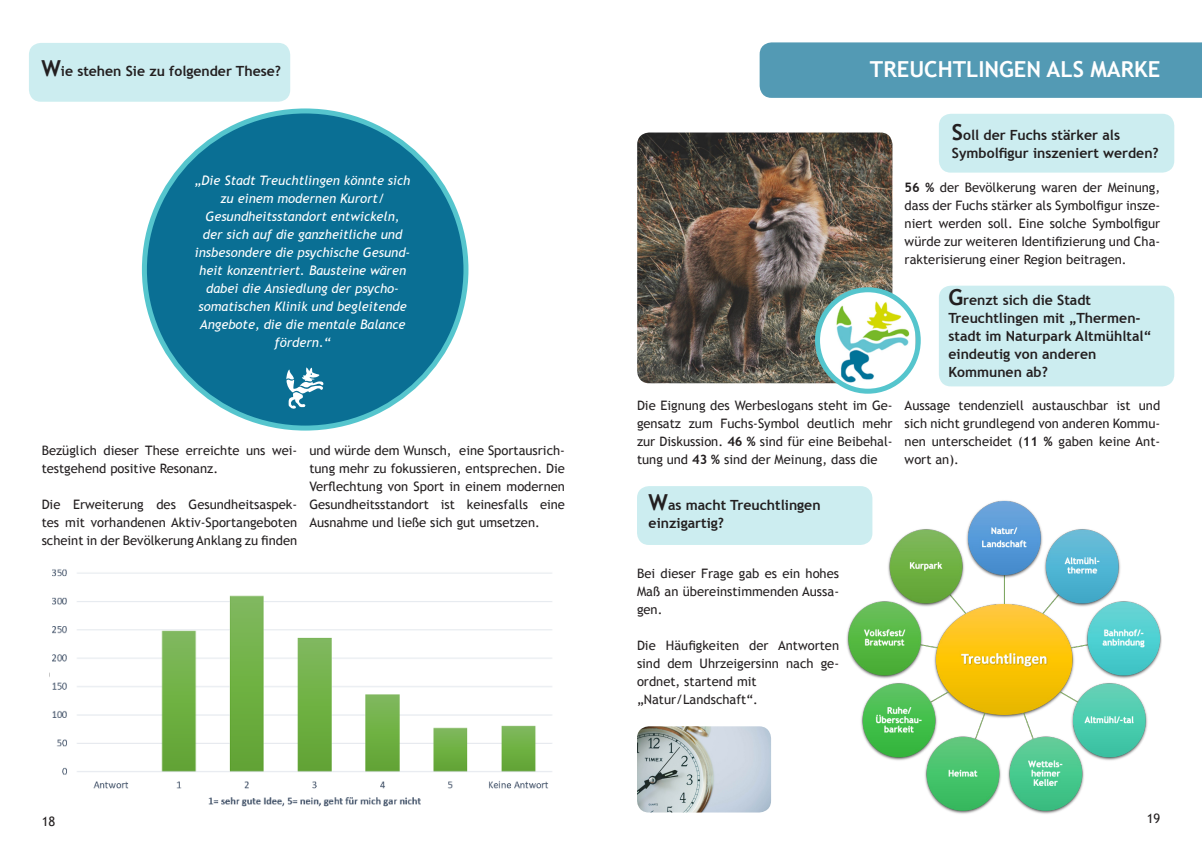
<style>
.page{position:relative;width:1202px;height:854px;background:#fff}
.page>*{position:absolute;margin:0;border:0;box-sizing:border-box;transform-origin:0 0}
.t1{font:700 22px "Trebuchet MS";color:#fff}
.t2{font:700 14px/18px "Trebuchet MS";color:#231f20}
.t3{font:13px/18px "Trebuchet MS";color:#231f20;text-align:justify}
.t4{font:italic 13px/18px "Trebuchet MS";color:#fff;text-align:center}
.s1{font-size:22px}
.s2{font-weight:700}
</style>
<div class="page">
<img style="left:52px;top:569px;width:500px;height:238px">
<div style="left:144px;top:111px;width:322px;height:317px;background:#0a6f94;border-radius:50%"></div>
<svg style="left:286px;top:367px;width:38px;height:42px"></svg>
<div style="left:29px;top:43px;width:261px;height:59px;background:#ccedf0;border-radius:12px"></div>
<div style="left:760px;top:42px;width:442px;height:56px;background:#539ab4"></div>
<div style="left:637px;top:486px;width:235px;height:58px;background:#ccedf0;border-radius:12px"></div>
<img style="left:844px;top:498px;width:318px;height:316px">
<div style="left:939px;top:285px;width:235px;height:101px;background:#ccedf0;border-radius:12px"></div>
<img style="left:637px;top:132px;width:255px;height:251px">
<svg style="left:817px;top:290px;width:101px;height:101px"></svg>
<img style="left:827px;top:298px;width:89px;height:93px">
<div style="left:815px;top:287px;width:106px;height:106px;border:5px solid #55c5cd;border-radius:50%"></div>
<div style="left:939px;top:114px;width:235px;height:58px;background:#ccedf0;border-radius:12px"></div>
<img style="left:637px;top:726px;width:134px;height:86px">
<p class="t2" style="left:41px;top:62px;width:241px"><span class="s1">W</span>ie stehen Sie zu folgender These?</p>
<p class="t4" style="left:195px;top:171px;width:217px">„Die Stadt Treuchtlingen könnte sich zu einem modernen Kurort/</p>
<p class="t4" style="left:195px;top:207px;width:217px">Gesundheitsstandort entwickeln, der sich auf die ganzheitliche und insbesondere die psychische Gesund&shy;heit konzentriert. Bausteine wären dabei die Ansiedlung der psycho&shy;somatischen Klinik und begleitende<br>Angebote, die die mentale Balance fördern.“</p>
<p class="t3" style="left:42px;top:441px;width:257px">Bezüglich dieser These erreichte uns wei&shy;testgehend positive Resonanz.</p>
<p class="t3" style="left:42px;top:495px;width:257px">Die Erweiterung des Gesundheitsaspek&shy;tes mit vorhandenen Aktiv-Sportangeboten scheint in der Bevölkerung Anklang zu finden</p>
<p class="t3" style="left:309px;top:441px;width:257px">und würde dem Wunsch, eine Sportausrich&shy;tung mehr zu fokussieren, entsprechen. Die Verflechtung von Sport in einem modernen Gesundheitsstandort ist keinesfalls eine Ausnahme und ließe sich gut umsetzen.</p>
<p class="t1" style="left:870px;top:55px;width:292px">TREUCHTLINGEN ALS MARKE</p>
<p class="t2" style="left:952px;top:126px;width:170px"><span class="s1">S</span>oll der Fuchs stärker als</p>
<p class="t2" style="left:952px;top:144px;width:208px">Symbolfigur inszeniert werden?</p>
<p class="t3" style="left:905px;top:178px;width:257px"><span class="s2">56 %</span> der Bevölkerung waren der Meinung, dass der Fuchs stärker als Symbolfigur insze&shy;niert werden soll. Eine solche Symbolfigur würde zur weiteren Identifizierung und Cha&shy;rakterisierung einer Region beitragen.</p>
<p class="t2" style="left:948px;top:290px;width:144px"><span class="s1">G</span>renzt sich die Stadt</p>
<p class="t2" style="left:948px;top:308px;width:205px">Treuchtlingen mit „Thermen&shy;stadt im Naturpark Altmühltal“ eindeutig von anderen</p>
<p class="t2" style="left:948px;top:362px;width:101px">Kommunen ab?</p>
<p class="t3" style="left:637px;top:396px;width:257px">Die Eignung des Werbeslogans steht im Ge&shy;gensatz zum Fuchs-Symbol deutlich mehr zur Diskussion. <span class="s2">46 %</span> sind für eine Beibehal&shy;tung und <span class="s2">43 %</span> sind der Meinung, dass die</p>
<p class="t3" style="left:905px;top:396px;width:257px">Aussage tendenziell austauschbar ist und sich nicht grundlegend von anderen Kommu&shy;nen unterscheidet (<span class="s2">11 %</span> gaben keine Ant&shy;wort an).</p>
<p class="t2" style="left:649px;top:496px;width:173px"><span class="s1">W</span>as macht Treuchtlingen</p>
<p class="t2" style="left:649px;top:514px;width:77px">einzigartig?</p>
<p class="t3" style="left:637px;top:564px;width:204px">Bei dieser Frage gab es ein hohes Maß an übereinstimmenden Aussa&shy;gen.</p>
<p class="t3" style="left:637px;top:636px;width:204px">Die Häufigkeiten der Antworten sind dem Uhrzeigersinn nach ge&shy;ordnet, startend mit</p>
<p class="t3" style="left:637px;top:690px;width:122px">„Natur/Landschaft“.</p>
<p class="t3" style="left:42px;top:811px;width:15px">18</p>
<p class="t3" style="left:1147px;top:809px;width:15px">19</p>
</div>
